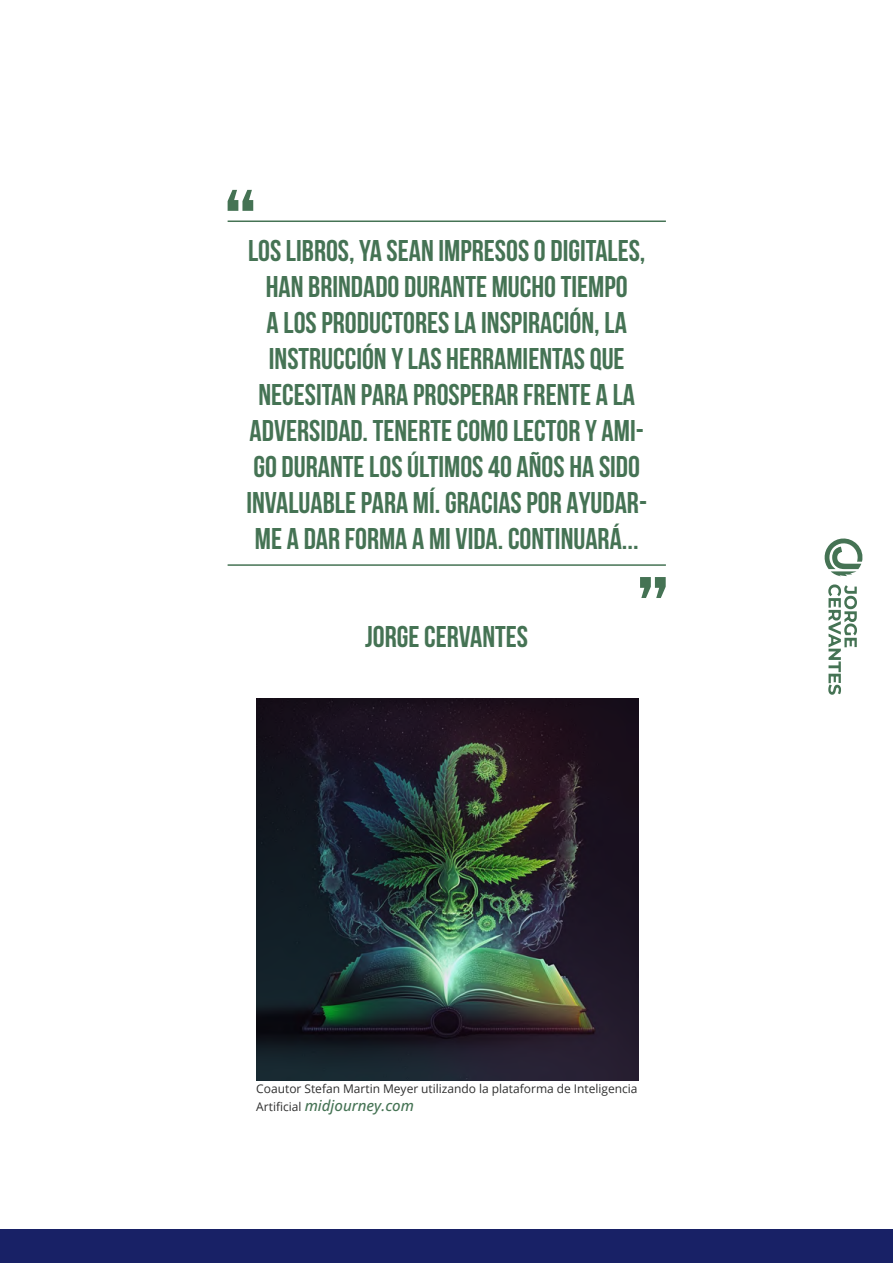
<style>
.page{position:relative;width:893px;height:1263px;background:#fff}
.page>*{position:absolute;margin:0;border:0;box-sizing:border-box;transform-origin:0 0}
.t1{font:700 30px/36px "Bebas Neue";color:#457354;text-align:center}
.t2{font:italic 500 15px "Open Sans";color:#457354}
.t3{font:12px "Open Sans";color:#303030}
.s1{font-weight:400;font-style:normal;font-size:12px;color:#303030}
</style>
<div class="page">
<svg style="left:828px;top:584px;width:29px;height:111px"></svg>
<svg style="left:824px;top:538px;width:39px;height:38px"></svg>
<div style="left:0;top:1230px;width:893px;height:33px;background:#182166"></div>
<svg style="left:640px;top:577px;width:26px;height:21px"></svg>
<svg style="left:228px;top:190px;width:25px;height:21px"></svg>
<hr style="left:228px;top:564px;width:438px;height:2px;background:#457354">
<hr style="left:228px;top:220px;width:438px;height:2px;background:#457354">
<img style="left:256px;top:698px;width:382px;height:382px">
<p class="t1" style="left:246px;top:232px;width:402px">LOS LIBROS, YA SEAN IMPRESOS O DIGITALES, HAN BRINDADO DURANTE MUCHO TIEMPO<br>A LOS PRODUCTORES LA INSPIRACIÓN, LA INSTRUCCIÓN Y LAS HERRAMIENTAS QUE NECESITAN PARA PROSPERAR FRENTE A LA ADVERSIDAD. TENERTE COMO LECTOR Y AMI-GO DURANTE LOS ÚLTIMOS 40 AÑOS HA SIDO INVALUABLE PARA MÍ. GRACIAS POR AYUDAR-ME A DAR FORMA A MI VIDA. CONTINUARÁ...</p>
<p class="t1" style="left:365px;top:618px;width:164px">JORGE CERVANTES</p>
<p class="t3" style="left:256px;top:1080px;width:383px">Coautor Stefan Martin Meyer utilizando la plataforma de Inteligencia</p>
<p class="t2" style="left:256px;top:1095px;width:159px"><span class="s1">Artificial</span> midjourney.com</p>
</div>
